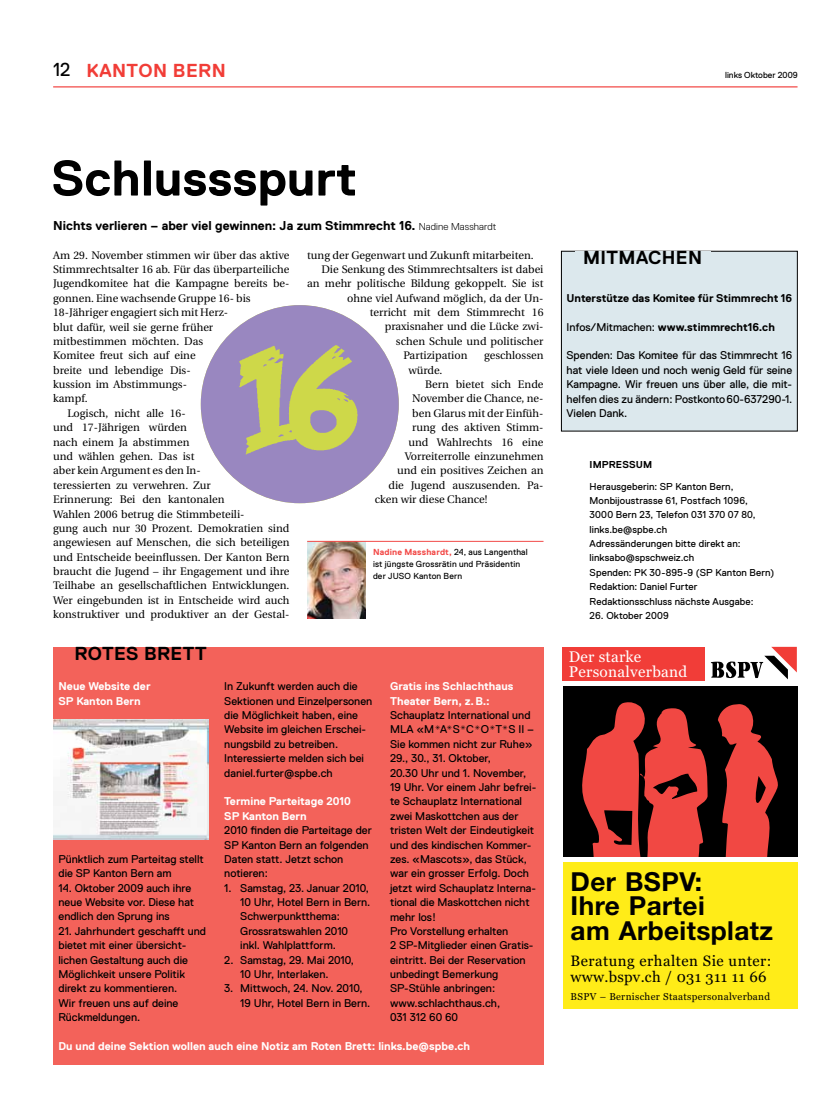
<style>
.page{position:relative;width:833px;height:1117px;background:#fff}
.page>*{position:absolute;margin:0;border:0;box-sizing:border-box;transform-origin:0 0}
.t1{font:700 50px "Replica";color:#000}
.t2{font:700 26.25px/24.5px "Helvetica Neue";letter-spacing:.015em;color:#000}
.t3{font:700 18.75px "Replica";letter-spacing:.02em;color:#000}
.t4{font:700 18.75px "Replica";letter-spacing:.035em;color:#f13d37}
.t5{font:15.38px/14.9px "Georgia";letter-spacing:.02em;color:#fff}
.t6{font:15px/16px "Georgia";letter-spacing:.03em;color:#000}
.t7{font:700 12.75px "Replica";color:#000}
.t8{font:11.25px/14.4px "Replica";color:#000}
.t9{font:700 11.25px/14.4px "Replica";color:#fff}
.t10{font:700 11.25px "Replica";color:#000}
.t11{font:11px "Utopia";color:#000}
.t12{font:10px/14.4px "Replica";letter-spacing:.01em;color:#000}
.t13{font:10px "Georgia";letter-spacing:.03em;color:#000}
.t14{font:700 10px "Replica";color:#000}
.t15{font:8.75px/11.9px "Replica";letter-spacing:.01em;color:#000}
.s1{font-weight:400;color:#000}
.s2{font-weight:300;font-size:10px}
.s3{font-weight:700;color:#f24a48}
.s4{font-weight:400}
</style>
<div class="page">
<hr style="left:53px;top:86px;width:744px;height:1px;background:#f24a48">
<img style="left:201px;top:305px;width:198px;height:198px;border-radius:99px">
<svg style="left:711px;top:646px;width:86px;height:33px"></svg>
<div style="left:563px;top:646px;width:142px;height:34px;background:#f13d38"></div>
<div style="left:563px;top:686px;width:234px;height:170px;background:#000"></div>
<svg style="left:718px;top:704px;width:60px;height:152px"></svg>
<svg style="left:582px;top:702px;width:125px;height:154px"></svg>
<div style="left:563px;top:862px;width:234px;height:146px;background:#ffec18"></div>
<div style="left:53px;top:647px;width:490px;height:416px;background:#f3625a"></div>
<img style="left:53px;top:719px;width:155px;height:120px">
<img style="left:307px;top:542px;width:59px;height:76px">
<hr style="left:307px;top:541px;width:236px;height:1px;background:#f24a48">
<div style="left:561px;top:251px;width:236px;height:180px;background:#dce8ed"></div>
<h3 class="t4" style="left:53px;top:60px;width:174px"><span class="s1">12</span> Kanton Bern</h3>
<p class="t15" style="left:725px;top:69px;width:74px">links Oktober 2009</p>
<h1 class="t1" style="left:51px;top:150px;width:307px">Schlussspurt</h1>
<p class="t7" style="left:53px;top:218px;width:445px">N ichts verlieren – aber viel gewinnen: Ja zum Stimmrecht 16. <span class="s2">N adine M asshardt</span></p>
<p class="t11" style="left:53px;top:249px;width:238px">Am 29. November stimmen wir über das aktive</p>
<p class="t11" style="left:53px;top:263px;width:238px">Stimmrechtsalter 16 ab. Für das überparteiliche</p>
<p class="t11" style="left:53px;top:277px;width:238px">Jugendkomitee hat die Kampagne bereits be-</p>
<p class="t11" style="left:53px;top:292px;width:199px">gonnen. Eine wachsende Gruppe 16- bis</p>
<p class="t11" style="left:53px;top:306px;width:177px">18-Jähriger engagiert sich mit Herz-</p>
<p class="t11" style="left:53px;top:321px;width:161px">blut dafür, weil sie gerne früher</p>
<p class="t11" style="left:53px;top:335px;width:152px">mitbestimmen möchten. Das</p>
<p class="t11" style="left:53px;top:349px;width:144px">Komitee freut sich auf eine</p>
<p class="t11" style="left:53px;top:364px;width:139px">breite und lebendige Dis-</p>
<p class="t11" style="left:53px;top:378px;width:135px">kussion im Abstimmungs-</p>
<p class="t11" style="left:53px;top:392px;width:36px">kampf.</p>
<p class="t11" style="left:67px;top:407px;width:118px">Logisch, nicht alle 16-</p>
<p class="t11" style="left:53px;top:421px;width:135px">und 17-Jährigen würden</p>
<p class="t11" style="left:53px;top:435px;width:138px">nach einem Ja abstimmen</p>
<p class="t11" style="left:53px;top:450px;width:143px">und wählen gehen. Das ist</p>
<p class="t11" style="left:53px;top:464px;width:149px">aber kein Argument es den In-</p>
<p class="t11" style="left:53px;top:479px;width:159px">teressierten zu verwehren. Zur</p>
<p class="t11" style="left:53px;top:493px;width:173px">Erinnerung: Bei den kantonalen</p>
<p class="t11" style="left:53px;top:507px;width:193px">Wahlen 2006 betrug die Stimmbeteili-</p>
<p class="t11" style="left:53px;top:522px;width:238px">gung auch nur 30 Prozent. Demokratien sind</p>
<p class="t11" style="left:53px;top:536px;width:238px">angewiesen auf Menschen, die sich beteiligen</p>
<p class="t11" style="left:53px;top:550px;width:238px">und Entscheide beeinflussen. Der Kanton Bern</p>
<p class="t11" style="left:53px;top:565px;width:238px">braucht die Jugend – ihr Engagement und ihre</p>
<p class="t11" style="left:53px;top:579px;width:238px">Teilhabe an gesellschaftlichen Entwicklungen.</p>
<p class="t11" style="left:53px;top:594px;width:238px">Wer eingebunden ist in Entscheide wird auch</p>
<p class="t11" style="left:53px;top:608px;width:238px">konstruktiver und produktiver an der Gestal-</p>
<h3 class="t3" style="left:74px;top:643px;width:83px">rotes bre</h3>
<h3 class="t3" style="left:183px;top:643px;width:25px">tt</h3>
<p class="t11" style="left:307px;top:249px;width:228px">tung der Gegenwart und Zukunft mitarbeiten.</p>
<p class="t11" style="left:321px;top:263px;width:224px">Die Senkung des Stimmrechtsalters ist dabei</p>
<p class="t11" style="left:307px;top:277px;width:238px">an mehr politische Bildung gekoppelt. Sie ist</p>
<p class="t11" style="left:347px;top:292px;width:198px">ohne viel Aufwand möglich, da der Un-</p>
<p class="t11" style="left:370px;top:306px;width:175px">terricht mit dem Stimmrecht 16</p>
<p class="t11" style="left:385px;top:320px;width:160px">praxisnaher und die Lücke zwi-</p>
<p class="t11" style="left:396px;top:335px;width:149px">schen Schule und politischer</p>
<p class="t11" style="left:403px;top:349px;width:66px">Partizipation</p>
<p class="t11" style="left:484px;top:349px;width:61px">geschlossen</p>
<p class="t11" style="left:408px;top:364px;width:35px">würde.</p>
<p class="t11" style="left:425px;top:378px;width:120px">Bern bietet sich Ende</p>
<p class="t11" style="left:412px;top:392px;width:133px">November die Chance, ne-</p>
<p class="t11" style="left:412px;top:407px;width:133px">ben Glarus mit der Einfüh-</p>
<p class="t11" style="left:412px;top:421px;width:131px">rung des aktiven Stimm-</p>
<p class="t11" style="left:408px;top:435px;width:136px">und Wahlrechts 16 eine</p>
<p class="t11" style="left:405px;top:450px;width:140px">Vorreiterrolle einzunehmen</p>
<p class="t11" style="left:397px;top:464px;width:148px">und ein positives Zeichen an</p>
<p class="t11" style="left:388px;top:479px;width:156px">die Jugend auszusenden. Pa-</p>
<p class="t11" style="left:375px;top:493px;width:114px">cken wir diese Chance!</p>
<p class="t15" style="left:373px;top:546px;width:156px"><span class="s3">Nadine Masshardt,</span> 24, aus Langenthal ist jüngste Grossrätin und Präsidentin der JUSO Kanton Bern</p>
<p class="t9" style="left:58px;top:679px;width:94px">Neue Website der<br>SP Kanton Bern</p>
<p class="t8" style="left:58px;top:851px;width:147px">Pünktlich zum Parteitag stellt die SP Kanton Bern am</p>
<p class="t8" style="left:58px;top:880px;width:137px">14. Oktober 2009 auch ihre neue Website vor. Diese hat endlich den Sprung ins</p>
<p class="t8" style="left:58px;top:923px;width:149px">21. Jahrhundert geschafft und bietet mit einer übersicht&shy;lichen Gestaltung auch die<br>Möglichkeit unsere Politik direkt zu kommentieren.<br>Wir freuen uns auf deine<br>Rückmeldungen.</p>
<p class="t8" style="left:224px;top:679px;width:149px">In Zukunft werden auch die<br>Sektionen und Einzelpersonen die Möglichkeit haben, eine<br>Website im gleichen Erschei&shy;nungsbild zu betreiben.<br>Interessierte melden sich bei daniel.furter@spbe.ch</p>
<p class="t9" style="left:224px;top:794px;width:128px">Termine Parteitage 2010<br>SP Kanton Bern</p>
<p class="t8" style="left:224px;top:822px;width:149px">2010 finden die Parteitage der<br>SP Kanton Bern an folgenden<br>Daten statt. Jetzt schon notieren:</p>
<p class="t8" style="left:240px;top:880px;width:132px;text-indent:-16px">1. Samstag, 23. Januar 2010,<br>10 Uhr, Hotel Bern in Bern.<br>Schwerpunktthema:<br>Grossratswahlen 2010 inkl. Wahlplattform.</p>
<p class="t8" style="left:240px;top:952px;width:115px;text-indent:-16px">2. Samstag, 29. Mai 2010,<br>10 Uhr, Interlaken.</p>
<p class="t8" style="left:240px;top:981px;width:132px;text-indent:-16px">3. Mittwoch, 24. Nov. 2010,<br>19 Uhr, Hotel Bern in Bern.</p>
<p class="t9" style="left:390px;top:679px;width:125px">Gratis ins Schlachthaus<br>Theater Bern, z.B.:</p>
<p class="t8" style="left:390px;top:707px;width:148px">Schauplatz International und<br>MLA «M*A*S*C*O*T*S II –<br>Sie kommen nicht zur Ruhe»<br>29., 30., 31. Oktober,<br>20.30 Uhr und 1. November,<br>19 Uhr. Vor einem Jahr befrei&shy;te Schauplatz International zwei Maskottchen aus der tristen Welt der Eindeutigkeit und des kindischen Kommer&shy;zes. «Mascots», das Stück, war ein grosser Erfolg. Doch jetzt wird Schauplatz Interna&shy;tional die Maskottchen nicht mehr los!<br>Pro Vorstellung erhalten<br>2 SP-Mitglieder einen Gratis&shy;eintritt. Bei der Reservation unbedingt Bemerkung<br>SP-Stühle anbringen: www.schlachthaus.ch,<br>031 312 60 60</p>
<p class="t9" style="left:58px;top:1038px;width:413px">Du und deine Sektion wollen auch eine Notiz am Roten Brett: links.be@spbe.ch</p>
<h3 class="t3" style="left:583px;top:247px;width:121px">Mitmachen</h3>
<p class="t10" style="left:566px;top:291px;width:227px">U nterstütze das Komitee für Stimmrecht 16</p>
<p class="t10" style="left:566px;top:320px;width:210px"><span class="s4">Infos/Mitmachen:</span> www.stimmrecht16.ch</p>
<p class="t8" style="left:566px;top:348px;width:227px;text-align:justify">Spenden: Das Komitee für das Stimmrecht 16 hat viele Ideen und noch wenig Geld für seine Kampagne. Wir freuen uns über alle, die mit&shy;helfen dies zu ändern: Postkonto60-637290-1.<br>Vielen Dank.</p>
<p class="t14" style="left:589px;top:459px;width:8px">Impress</p>
<p class="t14" style="left:636px;top:459px;width:16px">um</p>
<p class="t12" style="left:589px;top:479px;width:186px">Herausgeberin: SP Kanton Bern,<br>Monbijoustrasse 61, Postfach 1096,<br>3000 Bern 23, Telefon 031 370 07 80, links.be@spbe.ch<br>Adressänderungen bitte direkt an: linksabo@spschweiz.ch<br>Spenden: PK 30-895-9 (SP Kanton Bern)<br>Redaktion: Daniel Furter<br>Redaktionsschluss nächste Ausgabe:</p>
<p class="t12" style="left:589px;top:608px;width:81px">26. Oktober 2009</p>
<h3 class="t5" style="left:569px;top:649px;width:120px">Der starke<br>Personalverband</h3>
<h2 class="t2" style="left:570px;top:868px;width:204px">Der BSPV:<br>Ihre Partei<br>am Arbeitsplatz</h2>
<h3 class="t6" style="left:570px;top:952px;width:202px">Beratung erhalten Sie unter: www.bspv.ch / 031 311 11 66</h3>
<p class="t13" style="left:570px;top:991px;width:201px">BSPV – Bernischer Staatspersonalverband</p>
</div>
